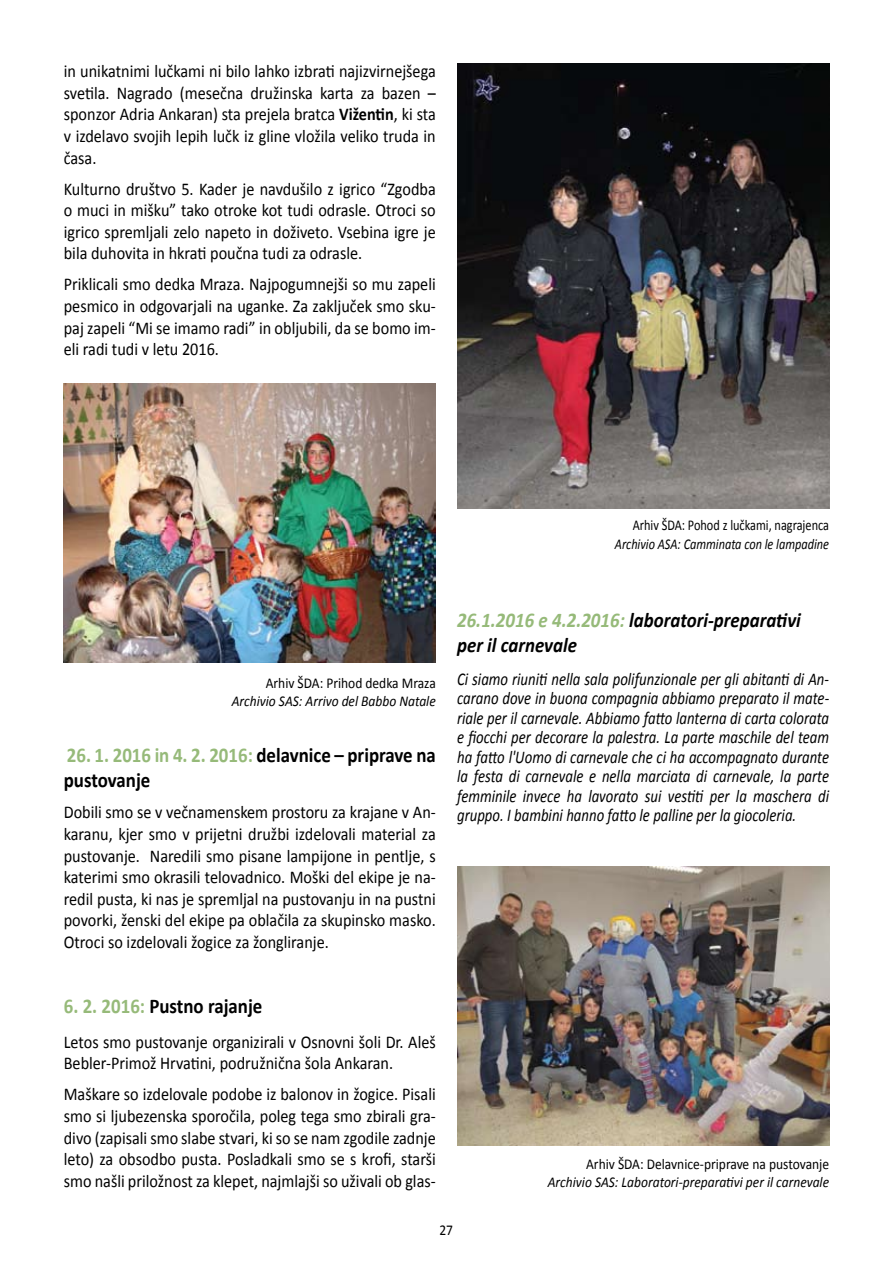
<style>
.page{position:relative;width:893px;height:1263px;background:#fff}
.page>*{position:absolute;margin:0;border:0;box-sizing:border-box;transform-origin:0 0}
.t1{font:700 21px/25.2px "Calibri";color:#000;scale:.9 1}
.t2{font:italic 700 21px/25.2px "Calibri";color:#000;scale:.9 1}
.t3{font:18px/21.6px "Calibri";color:#000;text-align:justify;scale:.9 1}
.t4{font:italic 18px/19.5px "Calibri";color:#000;text-align:justify;scale:.82 1}
.t5{font:italic 15px "Calibri";color:#000;scale:.9 1}
.t6{font:15px "Calibri";color:#000;scale:.9 1}
.t7{font:italic 15px "Calibri";color:#000;scale:.82 1}
.t8{font:15px "Calibri";color:#000;scale:.82 1}
.s1{font-weight:700}
.s2{color:#96ba79}
</style>
<div class="page">
<img style="left:457px;top:64px;width:372px;height:444px">
<img style="left:63px;top:383px;width:373px;height:279px">
<img style="left:457px;top:867px;width:372px;height:279px">
<p class="t3" style="left:64px;top:60px;width:415px">in unikatnimi lučkami ni bilo lahko izbrati najizvirnejšega svetila. Nagrado (mesečna družinska karta za bazen – sponzor Adria Ankaran) sta prejela bratca <span class="s1">Vižentin</span>, ki sta v izdelavo svojih lepih lučk iz gline vložila veliko truda in časa.</p>
<p class="t3" style="left:64px;top:177px;width:415px">Kulturno društvo 5. Kader je navdušilo z igrico “Zgodba o muci in mišku” tako otroke kot tudi odrasle. Otroci so igrico spremljali zelo napeto in doživeto. Vsebina igre je bila duhovita in hkrati poučna tudi za odrasle.</p>
<p class="t3" style="left:64px;top:273px;width:415px">Priklicali smo dedka Mraza. Najpogumnejši so mu zapeli pesmico in odgovarjali na uganke. Za zaključek smo sku&shy;paj zapeli “Mi se imamo radi” in obljubili, da se bomo im&shy;eli radi tudi v letu 2016.</p>
<p class="t8" style="left:633px;top:515px;width:241px">Arhiv ŠDA: Pohod z lučkami, nagrajenca</p>
<p class="t7" style="left:615px;top:535px;width:263px">Archivio ASA: Camminata con le lampadine</p>
<p class="t6" style="left:266px;top:673px;width:191px">Arhiv ŠDA: Prihod dedka Mraza</p>
<p class="t5" style="left:232px;top:691px;width:228px">Archivio SAS: Arrivo del Babbo Natale</p>
<p class="t1" style="left:64px;top:742px;width:415px"><span class="s2">26. 1. 2016 in 4. 2. 2016:</span> delavnice – priprave na pustovanje</p>
<p class="t3" style="left:64px;top:801px;width:415px">Dobili smo se v večnamenskem prostoru za krajane v An&shy;karanu, kjer smo v prijetni družbi izdelovali material za pustovanje. Naredili smo pisane lampijone in pentlje, s katerimi smo okrasili telovadnico. Moški del ekipe je na&shy;redil pusta, ki nas je spremljal na pustovanju in na pustni povorki, ženski del ekipe pa oblačila za skupinsko masko.<br>Otroci so izdelovali žogice za žongliranje.</p>
<p class="t1" style="left:64px;top:993px;width:222px"><span class="s2">6. 2. 2016:</span> Pustno rajanje</p>
<p class="t3" style="left:64px;top:1030px;width:415px">Letos smo pustovanje organizirali v Osnovni šoli Dr. Aleš<br>Bebler-Primož Hrvatini, podružnična šola Ankaran.</p>
<p class="t3" style="left:64px;top:1083px;width:415px">Maškare so izdelovale podobe iz balonov in žogice. Pisali smo si ljubezenska sporočila, poleg tega smo zbirali gra&shy;divo (zapisali smo slabe stvari, ki so se nam zgodile zadnje leto) za obsodbo pusta. Posladkali smo se s krofi, starši smo našli priložnost za klepet, najmlajši so uživali ob glas-</p>
<p class="t2" style="left:457px;top:607px;width:383px"><span class="s2">26.1.2016 e 4.2.2016:</span> laboratori-preparativi per il carnevale</p>
<p class="t4" style="left:457px;top:668px;width:455px">Ci siamo riuniti nella sala polifunzionale per gli abitanti di An&shy;carano dove in buona compagnia abbiamo preparato il mate&shy;riale per il carnevale. Abbiamo fatto lanterna di carta colorata e fiocchi per decorare la palestra. La parte maschile del team ha fatto l'Uomo di carnevale che ci ha accompagnato durante la festa di carnevale e nella marciata di carnevale, la parte femminile invece ha lavorato sui vestiti per la maschera di gruppo. I bambini hanno fatto le palline per la giocoleria.</p>
<p class="t6" style="left:586px;top:1155px;width:272px">Arhiv ŠDA: Delavnice-priprave na pustovanje</p>
<p class="t5" style="left:548px;top:1173px;width:314px">Archivio SAS: Laboratori-preparativi per il carnevale</p>
<p class="t6" style="left:439px;top:1221px;width:17px">27</p>
</div>
